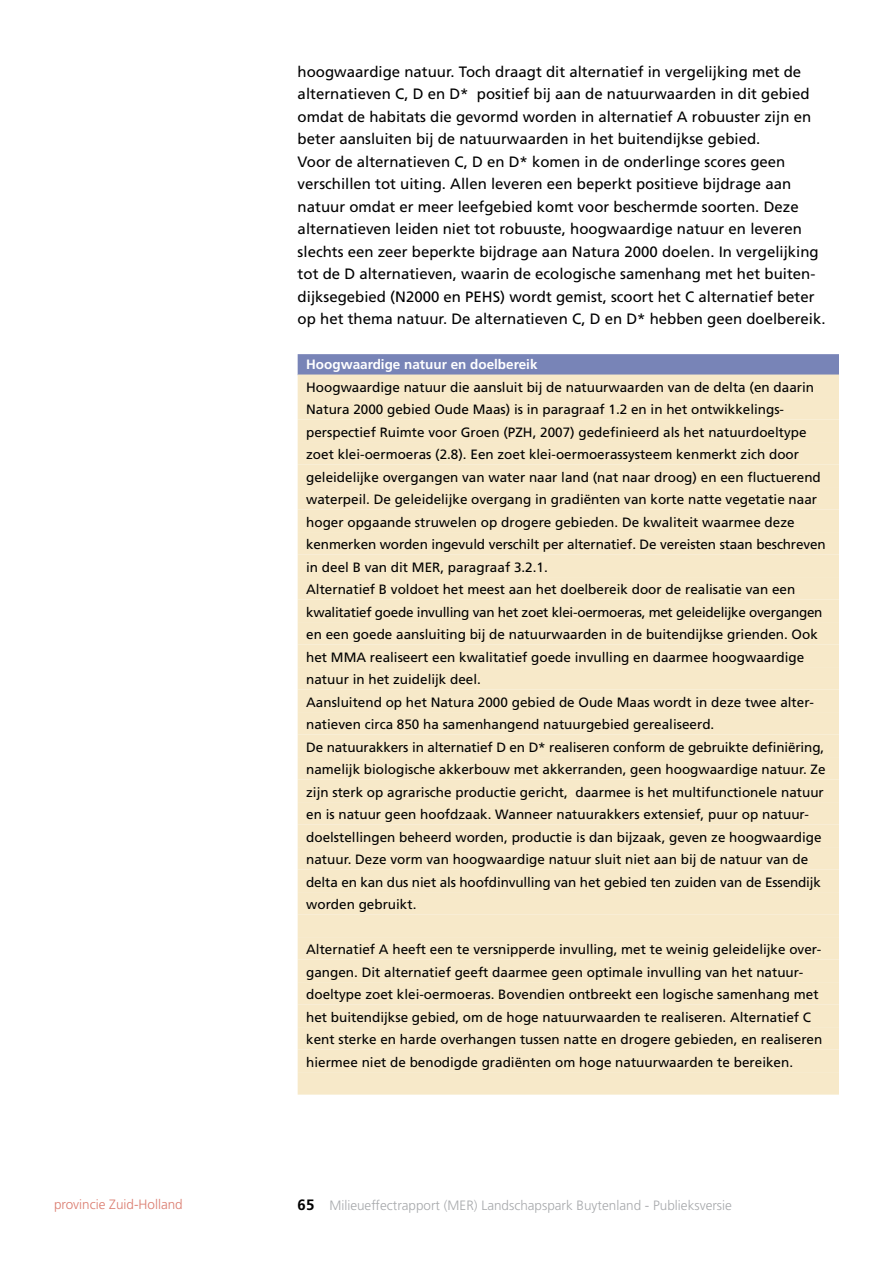
<style>
.page{position:relative;width:893px;height:1263px;background:#fff}
.page>*{position:absolute;margin:0;border:0;box-sizing:border-box;transform-origin:0 0}
.t1{font:15px/22.5px "Frutiger";color:#000}
.t2{font:13.5px/22.5px "Frutiger";color:#000}
.t3{font:300 13.5px "Frutiger";color:#a7a9ac}
.t4{font:700 13.5px "Frutiger";color:#fff}
.t5{font:300 13.5px "Frutiger";color:#db7d70}
.s1{font-weight:700;font-size:15px;color:#000}
</style>
<div class="page">
<div style="left:298px;top:354px;width:541px;height:21px;background:#7884b7"></div>
<div style="left:298px;top:374px;width:541px;height:23px;background:#f7e9c9"></div>
<div style="left:298px;top:397px;width:541px;height:22px;background:#f7e9c9"></div>
<div style="left:298px;top:419px;width:541px;height:23px;background:#f7e9c9"></div>
<div style="left:298px;top:442px;width:541px;height:22px;background:#f7e9c9"></div>
<div style="left:298px;top:464px;width:541px;height:23px;background:#f7e9c9"></div>
<div style="left:298px;top:487px;width:541px;height:22px;background:#f7e9c9"></div>
<div style="left:298px;top:509px;width:541px;height:23px;background:#f7e9c9"></div>
<div style="left:298px;top:532px;width:541px;height:22px;background:#f7e9c9"></div>
<div style="left:298px;top:554px;width:541px;height:23px;background:#f7e9c9"></div>
<div style="left:298px;top:577px;width:541px;height:22px;background:#f7e9c9"></div>
<div style="left:298px;top:599px;width:541px;height:23px;background:#f7e9c9"></div>
<div style="left:298px;top:622px;width:541px;height:22px;background:#f7e9c9"></div>
<div style="left:298px;top:644px;width:541px;height:23px;background:#f7e9c9"></div>
<div style="left:298px;top:667px;width:541px;height:22px;background:#f7e9c9"></div>
<div style="left:298px;top:689px;width:541px;height:23px;background:#f7e9c9"></div>
<div style="left:298px;top:712px;width:541px;height:22px;background:#f7e9c9"></div>
<div style="left:298px;top:734px;width:541px;height:23px;background:#f7e9c9"></div>
<div style="left:298px;top:757px;width:541px;height:22px;background:#f7e9c9"></div>
<div style="left:298px;top:779px;width:541px;height:23px;background:#f7e9c9"></div>
<div style="left:298px;top:802px;width:541px;height:22px;background:#f7e9c9"></div>
<div style="left:298px;top:824px;width:541px;height:23px;background:#f7e9c9"></div>
<div style="left:298px;top:847px;width:541px;height:22px;background:#f7e9c9"></div>
<div style="left:298px;top:869px;width:541px;height:23px;background:#f7e9c9"></div>
<div style="left:298px;top:892px;width:541px;height:22px;background:#f7e9c9"></div>
<div style="left:298px;top:914px;width:541px;height:23px;background:#f7e9c9"></div>
<div style="left:298px;top:937px;width:541px;height:22px;background:#f7e9c9"></div>
<div style="left:298px;top:959px;width:541px;height:23px;background:#f7e9c9"></div>
<div style="left:298px;top:982px;width:541px;height:22px;background:#f7e9c9"></div>
<div style="left:298px;top:1004px;width:541px;height:23px;background:#f7e9c9"></div>
<div style="left:298px;top:1027px;width:541px;height:22px;background:#f7e9c9"></div>
<div style="left:298px;top:1049px;width:541px;height:23px;background:#f7e9c9"></div>
<div style="left:298px;top:1072px;width:541px;height:22px;background:#f7e9c9"></div>
<p class="t1" style="left:298px;top:60px;width:529px">hoogwaardige natuur. Toch draagt dit alternatief in vergelijking met de alternatieven C, D en D* positief bij aan de natuurwaarden in dit gebied omdat de habitats die gevormd worden in alternatief A robuuster zijn en beter aansluiten bij de natuurwaarden in het buitendijkse gebied.<br>Voor de alternatieven C, D en D* komen in de onderlinge scores geen verschillen tot uiting. Allen leveren een beperkt positieve bijdrage aan natuur omdat er meer leefgebied komt voor beschermde soorten. Deze alternatieven leiden niet tot robuuste, hoogwaardige natuur en leveren slechts een zeer beperkte bijdrage aan Natura 2000 doelen. In vergelijking tot de D alternatieven, waarin de ecologische samenhang met het buiten&shy;dijksegebied (N2000 en PEHS) wordt gemist, scoort het C alternatief beter op het thema natuur. De alternatieven C, D en D* hebben geen doelbereik.</p>
<p class="t4" style="left:306px;top:356px;width:233px">Hoogwaardige natuur en doelbereik</p>
<p class="t2" style="left:306px;top:376px;width:521px">Hoogwaardige natuur die aansluit bij de natuurwaarden van de delta (en daarin Natura 2000 gebied Oude Maas) is in paragraaf 1.2 en in het ontwikkelings&shy;perspectief Ruimte voor Groen (PZH, 2007) gedefinieerd als het natuurdoeltype zoet klei-oermoeras (2.8). Een zoet klei-oermoerassysteem kenmerkt zich door geleidelijke overgangen van water naar land (nat naar droog) en een fluctuerend waterpeil. De geleidelijke overgang in gradiënten van korte natte vegetatie naar hoger opgaande struwelen op drogere gebieden. De kwaliteit waarmee deze kenmerken worden ingevuld verschilt per alternatief. De vereisten staan beschreven in deel B van dit MER, paragraaf 3.2.1.<br>Alternatief B voldoet het meest aan het doelbereik door de realisatie van een kwalitatief goede invulling van het zoet klei-oermoeras, met geleidelijke overgangen en een goede aansluiting bij de natuurwaarden in de buitendijkse grienden. Ook het MMA realiseert een kwalitatief goede invulling en daarmee hoogwaardige natuur in het zuidelijk deel.<br>Aansluitend op het Natura 2000 gebied de Oude Maas wordt in deze twee alter&shy;natieven circa 850 ha samenhangend natuurgebied gerealiseerd.<br>De natuurakkers in alternatief D en D* realiseren conform de gebruikte definiëring, namelijk biologische akkerbouw met akkerranden, geen hoogwaardige natuur. Ze zijn sterk op agrarische productie gericht, daarmee is het multifunctionele natuur en is natuur geen hoofdzaak. Wanneer natuurakkers extensief, puur op natuur&shy;doelstellingen beheerd worden, productie is dan bijzaak, geven ze hoogwaardige natuur. Deze vorm van hoogwaardige natuur sluit niet aan bij de natuur van de delta en kan dus niet als hoofdinvulling van het gebied ten zuiden van de Essendijk worden gebruikt.</p>
<p class="t2" style="left:306px;top:938px;width:518px">Alternatief A heeft een te versnipperde invulling, met te weinig geleidelijke over&shy;gangen. Dit alternatief geeft daarmee geen optimale invulling van het natuur&shy;doeltype zoet klei-oermoeras. Bovendien ontbreekt een logische samenhang met het buitendijkse gebied, om de hoge natuurwaarden te realiseren. Alternatief C kent sterke en harde overhangen tussen natte en drogere gebieden, en realiseren hiermee niet de benodigde gradiënten om hoge natuurwaarden te bereiken.</p>
<p class="t5" style="left:54px;top:1197px;width:130px">provincie Zuid-Holland</p>
<p class="t3" style="left:298px;top:1197px;width:436px"><span class="s1">65</span> Milieueffectrapport (MER) Landschapspark Buytenland - Publieksversie</p>
</div>
